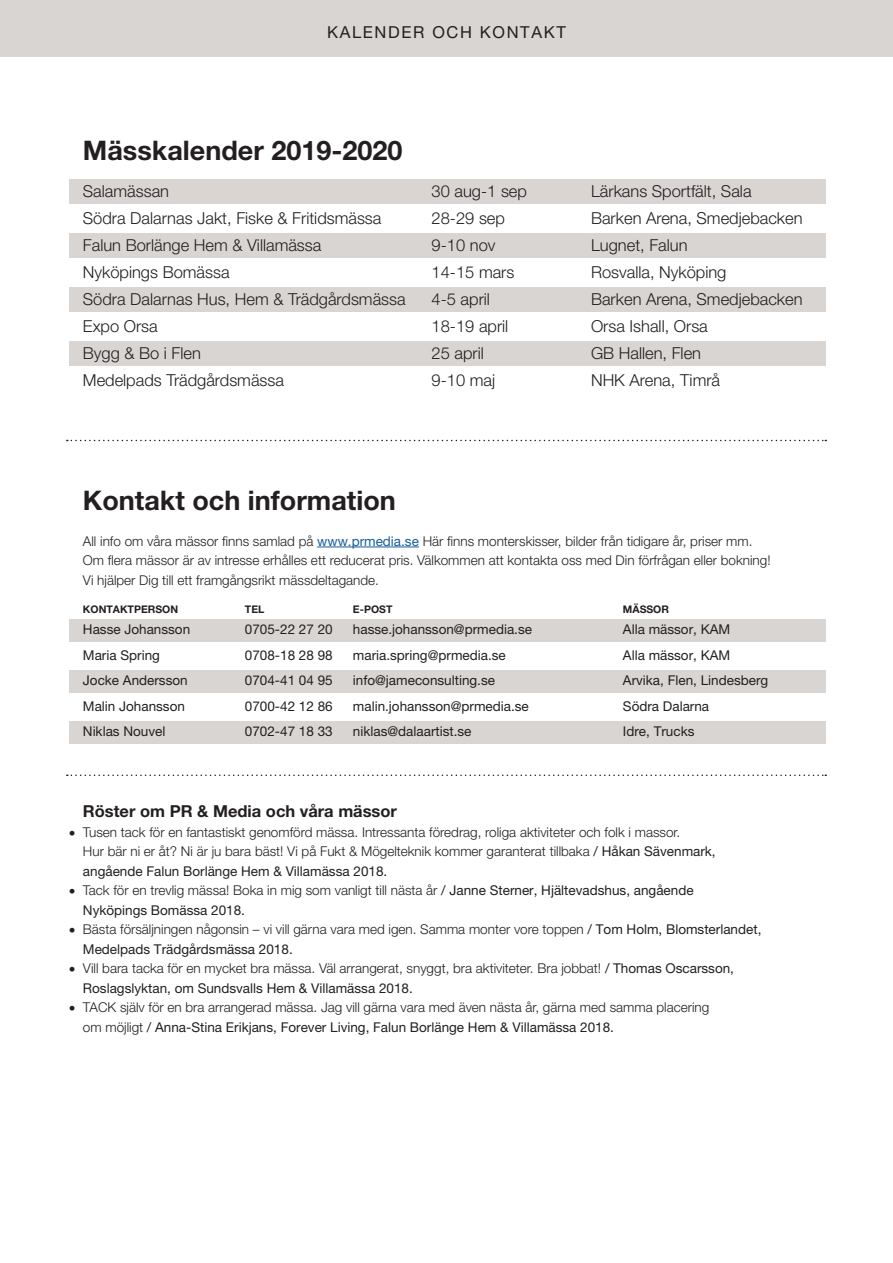
<style>
.page{position:relative;width:893px;height:1263px;background:#fff}
.page>*{position:absolute;margin:0;border:0;box-sizing:border-box;transform-origin:0 0}
.t1{font:700 27px "Helvetica Neue LT Pro";color:#231f20}
.t2{font:300 16.5px/27px "Helvetica Neue LT Pro";color:#231f20}
.t3{font:700 16.5px "Helvetica Neue LT Pro";color:#231f20}
.t4{font:16.5px "Helvetica Neue LT Pro";letter-spacing:.1em;color:#231f20}
.t5{font:300 13.5px/19.5px "Helvetica Neue LT Pro";color:#231f20}
.t6{font:13.5px "Helvetica Neue LT Pro";color:#231f20}
.t7{font:700 10.5px "Helvetica Neue LT Pro";color:#231f20}
.s1{font-weight:400;color:#175d9e}
.s2{font-weight:400}
</style>
<div class="page">
<div style="left:0;top:0;width:893px;height:57px;background:#d9d5d2"></div>
<div style="left:69px;top:179px;width:757px;height:25px;background:#d9d5d2"></div>
<div style="left:69px;top:233px;width:757px;height:25px;background:#d9d5d2"></div>
<div style="left:69px;top:288px;width:757px;height:24px;background:#d9d5d2"></div>
<div style="left:69px;top:341px;width:757px;height:24px;background:#d9d5d2"></div>
<div style="left:69px;top:619px;width:757px;height:23px;background:#d9d5d2"></div>
<div style="left:69px;top:721px;width:757px;height:23px;background:#d9d5d2"></div>
<div style="left:69px;top:670px;width:757px;height:22px;background:#d9d5d2"></div>
<hr style="left:317px;top:547px;width:102px;height:1px;background:#175d9e">
<svg style="left:67px;top:774px;width:759px;height:2px"></svg>
<svg style="left:67px;top:440px;width:759px;height:1px"></svg>
<p class="t4" style="left:327px;top:22px;width:240px">KALENDER OCH KONTAKT</p>
<h1 class="t1" style="left:83px;top:134px;width:321px">Mässkalender 2019-2020</h1>
<p class="t2" style="left:83px;top:177px;width:324px">Salamässan<br>Södra Dalarnas Jakt, Fiske &amp; Fritidsmässa<br>Falun Borlänge Hem &amp; Villamässa<br>Nyköpings Bomässa<br>Södra Dalarnas Hus, Hem &amp; Trädgårdsmässa<br>Expo Orsa<br>Bygg &amp; Bo i Flen<br>Medelpads Trädgårdsmässa</p>
<p class="t2" style="left:432px;top:177px;width:97px">30 aug-1 sep<br>28-29 sep<br>9-10 nov<br>14-15 mars<br>4-5 april<br>18-19 april<br>25 april<br>9-10 maj</p>
<p class="t2" style="left:591px;top:177px;width:213px">Lärkans Sportfält, Sala<br>Barken Arena, Smedjebacken<br>Lugnet, Falun<br>Rosvalla, Nyköping<br>Barken Arena, Smedjebacken<br>Orsa Ishall, Orsa<br>GB Hallen, Flen<br>NHK Arena, Timrå</p>
<h1 class="t1" style="left:83px;top:484px;width:314px">Kontakt och information</h1>
<p class="t5" style="left:83px;top:531px;width:689px">All info om våra mässor finns samlad på <span class="s1">www.prmedia.se</span> Här finns monterskisser, bilder från tidigare år, priser mm.<br>Om flera mässor är av intresse erhålles ett reducerat pris. Välkommen att kontakta oss med Din förfrågan eller bokning!<br>Vi hjälper Dig till ett framgångsrikt mässdeltagande.</p>
<p class="t7" style="left:83px;top:603px;width:97px">KONTAKTPERSON</p>
<p class="t7" style="left:245px;top:603px;width:21px">TEL</p>
<p class="t7" style="left:353px;top:603px;width:41px">E-POST</p>
<p class="t7" style="left:623px;top:603px;width:48px">MÄSSOR</p>
<p class="t6" style="left:83px;top:621px;width:109px">Hasse Johansson</p>
<p class="t6" style="left:245px;top:621px;width:89px">0705-22 27 20</p>
<p class="t6" style="left:353px;top:621px;width:181px">hasse.johansson@prmedia.se</p>
<p class="t6" style="left:623px;top:621px;width:109px">Alla mässor, KAM</p>
<p class="t6" style="left:83px;top:647px;width:79px">Maria Spring</p>
<p class="t6" style="left:245px;top:647px;width:89px">0708-18 28 98</p>
<p class="t6" style="left:353px;top:647px;width:154px">maria.spring@prmedia.se</p>
<p class="t6" style="left:623px;top:647px;width:109px">Alla mässor, KAM</p>
<p class="t6" style="left:83px;top:672px;width:106px">Jocke Andersson</p>
<p class="t6" style="left:245px;top:672px;width:89px">0704-41 04 95</p>
<p class="t6" style="left:353px;top:672px;width:144px">info@jameconsulting.se</p>
<p class="t6" style="left:623px;top:672px;width:147px">Arvika, Flen, Lindesberg</p>
<p class="t6" style="left:83px;top:698px;width:104px">Malin Johansson</p>
<p class="t6" style="left:245px;top:698px;width:89px">0700-42 12 86</p>
<p class="t6" style="left:353px;top:698px;width:177px">malin.johansson@prmedia.se</p>
<p class="t6" style="left:623px;top:698px;width:88px">Södra Dalarna</p>
<p class="t6" style="left:83px;top:723px;width:84px">Niklas Nouvel</p>
<p class="t6" style="left:245px;top:723px;width:89px">0702-47 18 33</p>
<p class="t6" style="left:353px;top:723px;width:120px">niklas@dalaartist.se</p>
<p class="t6" style="left:623px;top:723px;width:73px">Idre, Trucks</p>
<p class="t5" style="left:69px;top:823px;width:8px">•</p>
<p class="t5" style="left:69px;top:881px;width:8px">•</p>
<p class="t5" style="left:69px;top:920px;width:8px">•</p>
<p class="t5" style="left:69px;top:959px;width:8px">•</p>
<p class="t5" style="left:69px;top:998px;width:8px">•</p>
<p class="t3" style="left:83px;top:801px;width:316px">Röster om PR &amp; Media och våra mässor</p>
<p class="t5" style="left:83px;top:822px;width:680px">Tusen tack för en fantastiskt genomförd mässa. Intressanta föredrag, roliga aktiviteter och folk i massor.<br>Hur bär ni er åt? Ni är ju bara bäst! Vi på Fukt &amp; Mögelteknik kommer garanterat tillbaka <span class="s2">/ Håkan Sävenmark, angående Falun Borlänge Hem &amp; Villamässa 2018.<br></span>Tack för en trevlig mässa! Boka in mig som vanligt till nästa år <span class="s2">/ Janne Sterner, Hjältevadshus, angående<br>Nyköpings Bomässa 2018.<br></span>Bästa försäljningen någonsin – vi vill gärna vara med igen. Samma monter vore toppen <span class="s2">/ Tom Holm, Blomsterlandet, Medelpads Trädgårdsmässa 2018.<br></span>Vill bara tacka för en mycket bra mässa. Väl arrangerat, snyggt, bra aktiviteter. Bra jobbat! <span class="s2">/ Thomas Oscarsson, Roslagslyktan, om Sundsvalls Hem &amp; Villamässa 2018.</span></p>
<p class="t5" style="left:83px;top:997px;width:628px">TACK själv för en bra arrangerad mässa. Jag vill gärna vara med även nästa år, gärna med samma placering om möjligt <span class="s2">/ Anna-Stina Erikjans, Forever Living, Falun Borlänge Hem &amp; Villamässa 2018.</span></p>
</div>
